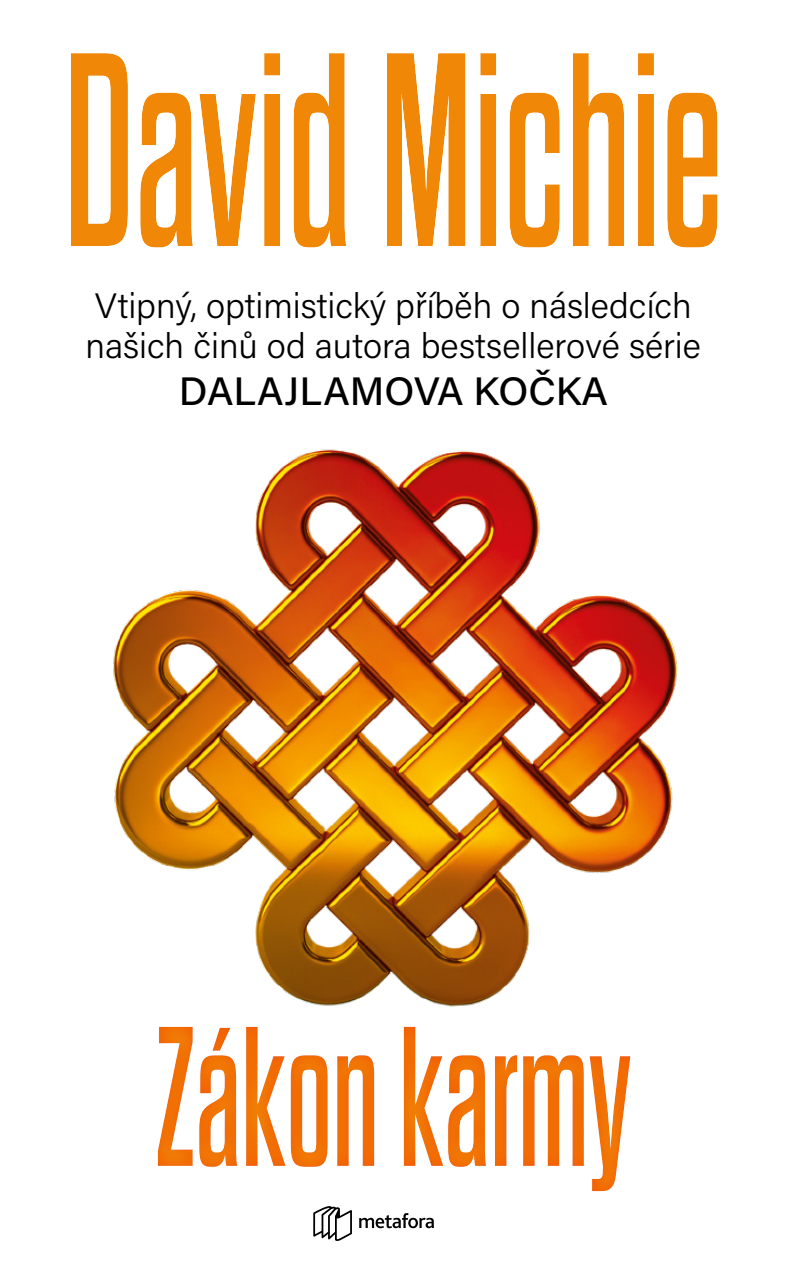
<style>
.page{position:relative;width:798px;height:1276px;background:#fff}
.page>*{position:absolute;margin:0;border:0;box-sizing:border-box;transform-origin:0 0}
.t1{font:275.62px "Dharma Gothic E";color:#f08707;scale:.72 1}
.t2{font:198.45px "Dharma Gothic E";color:#f08707;scale:.72 1}
.t3{font:500 39.6px "Acumin Pro";color:#000}
.t4{font:300 35.32px/40.5px "Acumin Pro";color:#000}
</style>
<div class="page">
<img style="left:113px;top:449px;width:565px;height:547px">
<svg style="left:157px;top:996px;width:474px;height:233px"></svg>
<svg style="left:313px;top:1206px;width:39px;height:35px"></svg>
<svg style="left:359px;top:1213px;width:75px;height:15px"></svg>
<h1 class="t1" style="left:63px;top:13px;width:918px">David Michie</h1>
<p class="t4" style="left:86px;top:284px;width:616px">Vtipný, optimistický příběh o následcích našich činů od autora bestsellerové série</p>
<p class="t3" style="left:179px;top:364px;width:430px">DALAJLAMOVA KOČKA</p>
<h2 class="t2" style="left:155px;top:998px;width:662px">Zákon karmy</h2>
</div>
